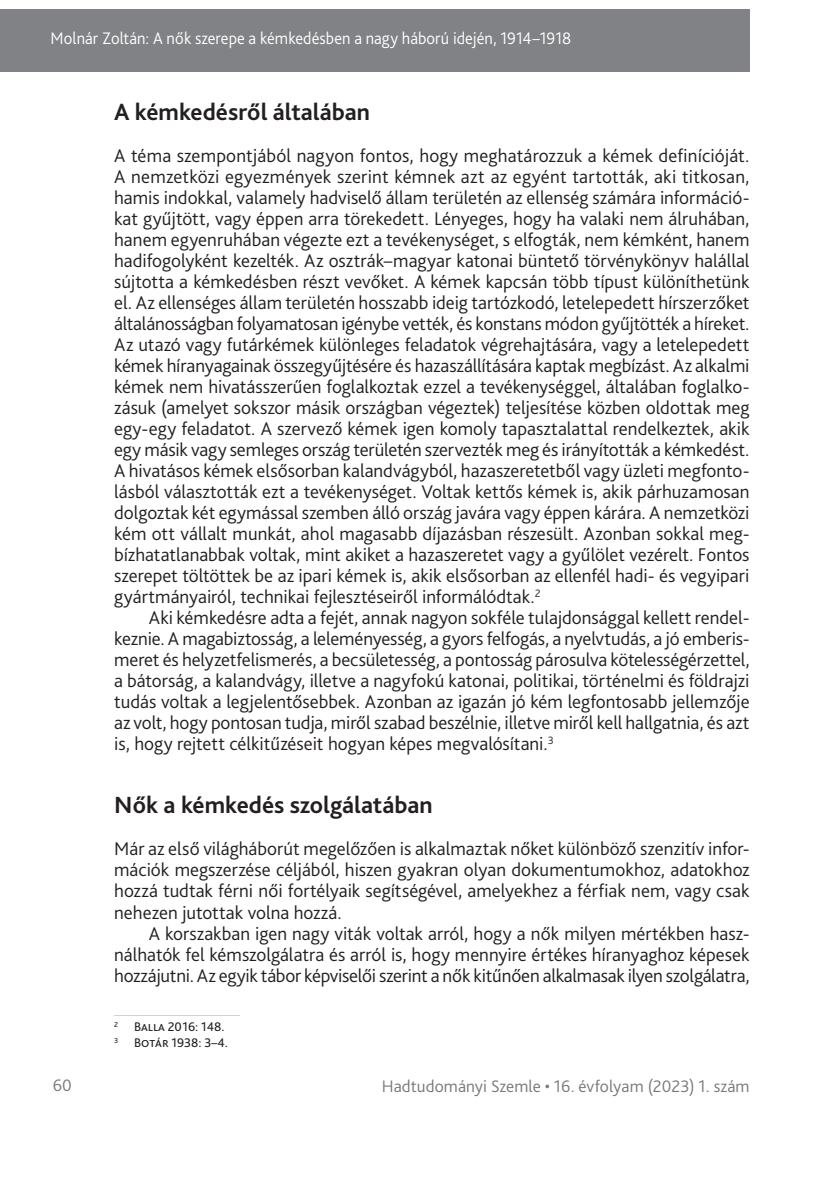
<style>
.page{position:relative;width:834px;height:1181px;background:#fff}
.page>*{position:absolute;margin:0;border:0;box-sizing:border-box;transform-origin:0 0}
._1_1__Head{font:700 24.5px "Bliss Pro";color:#231f20}
._2__Body_1st_paragra{font:300 19.25px/21px "Bliss Pro";color:#231f20;text-align:justify}
._1__Body{font:300 19.25px/21px "Bliss Pro";color:#231f20;text-align:justify}
.t1{font:300 17.5px "Bliss Pro";letter-spacing:.005em;color:#fff;scale:.95 1}
.t2{font:300 17.5px "Bliss Pro";letter-spacing:.005em;color:#767a7c}
.Lábjegyzet{font:13.12px "Bliss Pro";color:#231f20}
</style>
<div class="page">
<div style="left:0;top:9px;width:749px;height:63px;background:#808285"></div>
<hr style="left:114px;top:1015px;width:126px;height:1px;background:#d1d2d4">
<p class="t1" style="left:51px;top:27px;width:549px">Molnár Zoltán: A nők szerepe a kémkedésben a nagy háború idején, 1914–1918</p>
<p class="_1_1__Head" style="left:114px;top:97px;width:257px">A kémkedésről általában</p>
<p class="_2__Body_1st_paragra" style="left:114px;top:145px;width:637px">A téma szempontjából nagyon fontos, hogy meghatározzuk a kémek definícióját.<br>A nemzetközi egyezmények szerint kémnek azt az egyént tartották, aki titkosan, hamis indokkal, valamely hadviselő állam területén az ellenség számára információ&shy;kat gyűjtött, vagy éppen arra törekedett. Lényeges, hogy ha valaki nem álruhában, hanem egyenruhában végezte ezt a tevékenységet, s elfogták, nem kémként, hanem hadifogolyként kezelték. Az osztrák–magyar katonai büntető törvénykönyv halállal sújtotta a kémkedésben részt vevőket. A kémek kapcsán több típust különíthetünk el. Az ellenséges állam területén hosszabb ideig tartózkodó, letelepedett hírszerzőket általánosságban folyamatosan igénybe vették, és konstans módon gyűjtötték a híreket.<br>Az utazó vagy futárkémek különleges feladatok végrehajtására, vagy a letelepedett kémek híranyagainak összegyűjtésére és hazaszállítására kaptak megbízást. Az alkalmi kémek nem hivatásszerűen foglalkoztak ezzel a tevékenységgel, általában foglalko&shy;zásuk (amelyet sokszor másik országban végeztek) teljesítése közben oldottak meg egy-egy feladatot. A szervező kémek igen komoly tapasztalattal rendelkeztek, akik egy másik vagy semleges ország területén szervezték meg és irányították a kémkedést.<br>A hivatásos kémek elsősorban kalandvágyból, hazaszeretetből vagy üzleti megfonto&shy;lásból választották ezt a tevékenységet. Voltak kettős kémek is, akik párhuzamosan dolgoztak két egymással szemben álló ország javára vagy éppen kárára. A nemzetközi kém ott vállalt munkát, ahol magasabb díjazásban részesült. Azonban sokkal meg&shy;bízhatatlanabbak voltak, mint akiket a hazaszeretet vagy a gyűlölet vezérelt. Fontos szerepet töltöttek be az ipari kémek is, akik elsősorban az ellenfél hadi- és vegyipari gyártmányairól, technikai fejlesztéseiről informálódtak.<sup>2</sup></p>
<p class="_1__Body" style="left:114px;top:607px;width:637px;text-indent:35px">Aki kémkedésre adta a fejét, annak nagyon sokféle tulajdonsággal kellett rendel&shy;keznie. A magabiztosság, a leleményesség, a gyors felfogás, a nyelvtudás, a jó emberis&shy;meret és helyzetfelismerés, a becsületesség, a pontosság párosulva kötelességérzettel, a bátorság, a kalandvágy, illetve a nagyfokú katonai, politikai, történelmi és földrajzi tudás voltak a legjelentősebbek. Azonban az igazán jó kém legfontosabb jellemzője az volt, hogy pontosan tudja, miről szabad beszélnie, illetve miről kell hallgatnia, és azt is, hogy rejtett célkitűzéseit hogyan képes megvalósítani.<sup>3</sup></p>
<p class="_1_1__Head" style="left:114px;top:790px;width:320px">Nők a kémkedés szolgálatában</p>
<p class="_2__Body_1st_paragra" style="left:114px;top:838px;width:636px">Már az első világháborút megelőzően is alkalmaztak nőket különböző szenzitív infor&shy;mációk megszerzése céljából, hiszen gyakran olyan dokumentumokhoz, adatokhoz hozzá tudtak férni női fortélyaik segítségével, amelyekhez a férfiak nem, vagy csak nehezen jutottak volna hozzá.</p>
<p class="_1__Body" style="left:114px;top:922px;width:636px;text-indent:35px">A korszakban igen nagy viták voltak arról, hogy a nők milyen mértékben hasz&shy;nálhatók fel kémszolgálatra és arról is, hogy mennyire értékes híranyaghoz képesek hozzájutni. Az egyik tábor képviselői szerint a nők kitűnően alkalmasak ilyen szolgálatra,</p>
<p class="Lábjegyzet" style="left:114px;top:1018px;width:112px"><sup>2</sup> Balla 2016: 148.</p>
<p class="Lábjegyzet" style="left:114px;top:1034px;width:115px"><sup>3</sup> Botár 1938: 3–4.</p>
<p class="t2" style="left:53px;top:1074px;width:21px">60</p>
<p class="t2" style="left:381px;top:1075px;width:369px">Hadtudományi Szemle • 16. évfolyam (2023) 1. szám</p>
</div>
